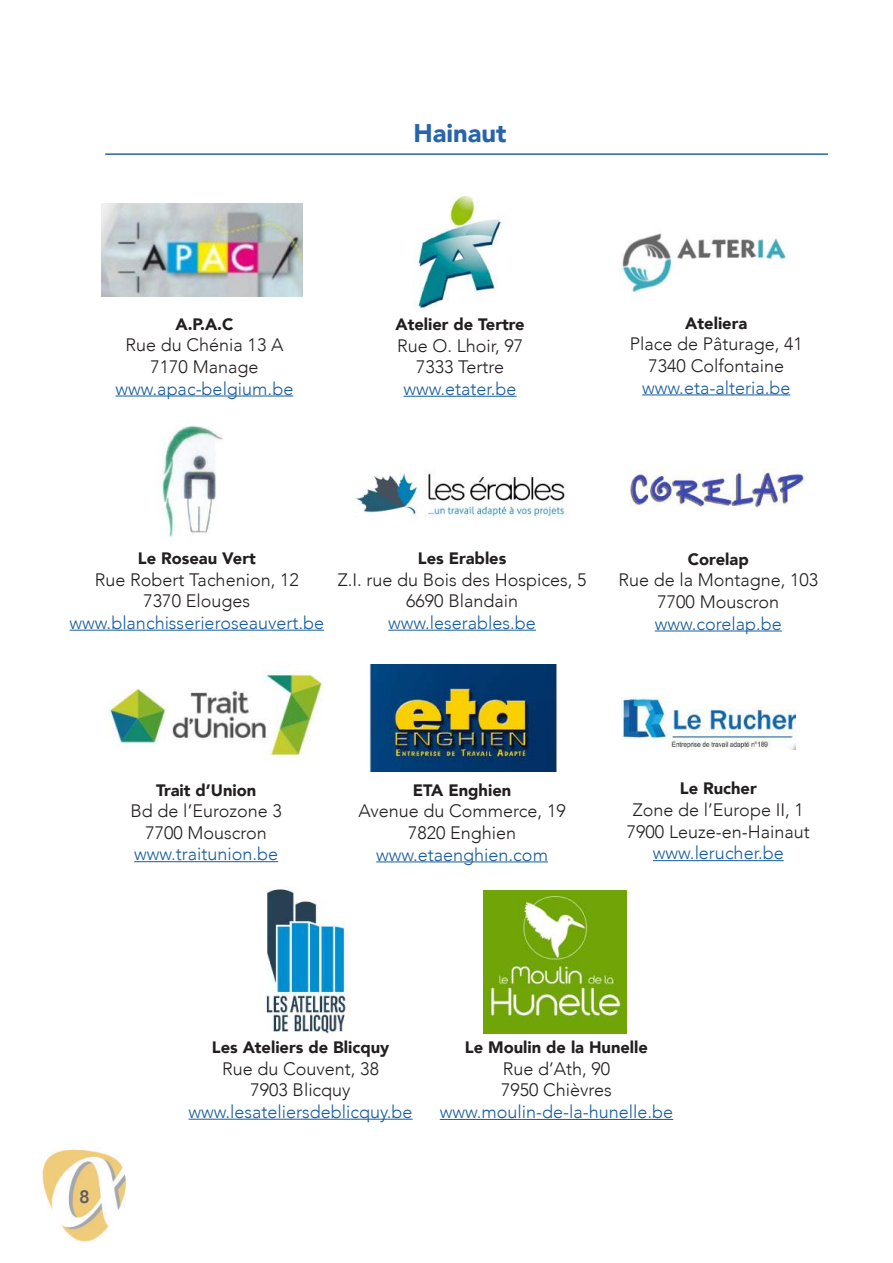
<style>
.page{position:relative;width:893px;height:1263px;background:#fff}
.page>*{position:absolute;margin:0;border:0;box-sizing:border-box;transform-origin:0 0}
.t1{font:900 25.5px "Avenir";color:#2764ac}
.t2{font:300 18px/21.6px "Avenir";color:#231f20;text-align:center}
.t3{font:300 18px "Avenir";color:#175d9e}
.t4{font:800 18px "Avenir";color:#5e5e5e}
.t5{font:900 16.5px "Avenir";color:#231f20}
</style>
<div class="page">
<img style="left:42px;top:1149px;width:84px;height:93px">
<img style="left:102px;top:203px;width:201px;height:93px">
<img style="left:413px;top:193px;width:90px;height:116px">
<img style="left:619px;top:233px;width:167px;height:64px">
<hr style="left:116px;top:396px;width:177px;height:1px;background:#175d9e">
<hr style="left:404px;top:396px;width:113px;height:1px;background:#175d9e">
<hr style="left:642px;top:394px;width:148px;height:1px;background:#175d9e">
<img style="left:630px;top:469px;width:174px;height:39px">
<img style="left:162px;top:425px;width:61px;height:112px">
<img style="left:355px;top:469px;width:210px;height:50px">
<hr style="left:655px;top:630px;width:127px;height:1px;background:#175d9e">
<hr style="left:388px;top:630px;width:148px;height:1px;background:#175d9e">
<hr style="left:70px;top:630px;width:254px;height:1px;background:#175d9e">
<img style="left:106px;top:667px;width:217px;height:94px">
<img style="left:367px;top:665px;width:191px;height:106px">
<img style="left:621px;top:697px;width:175px;height:52px">
<hr style="left:134px;top:861px;width:144px;height:1px;background:#175d9e">
<hr style="left:376px;top:861px;width:172px;height:1px;background:#175d9e">
<hr style="left:653px;top:860px;width:131px;height:1px;background:#175d9e">
<img style="left:266px;top:888px;width:85px;height:146px">
<img style="left:484px;top:890px;width:143px;height:143px">
<hr style="left:189px;top:1119px;width:224px;height:1px;background:#175d9e">
<hr style="left:440px;top:1119px;width:233px;height:1px;background:#175d9e">
<hr style="left:105px;top:153px;width:723px;height:2px;background:#2764ac">
<h1 class="t1" style="left:414px;top:112px;width:95px">Hainaut</h1>
<p class="t5" style="left:175px;top:310px;width:60px">A.P.A.C</p>
<p class="t2" style="left:126px;top:334px;width:159px">Rue du Chénia 13 A<br>7170 Manage</p>
<p class="t3" style="left:116px;top:378px;width:179px">www.apac-belgium.be</p>
<p class="t5" style="left:395px;top:310px;width:131px">Atelier de Tertre</p>
<p class="t2" style="left:397px;top:335px;width:128px">Rue O. Lhoir, 97<br>7333 Tertre</p>
<p class="t3" style="left:404px;top:378px;width:115px">www.etater.be</p>
<p class="t5" style="left:685px;top:309px;width:64px">Ateliera</p>
<p class="t2" style="left:630px;top:333px;width:175px">Place de Pâturage, 41<br>7340 Colfontaine</p>
<p class="t3" style="left:642px;top:377px;width:150px">www.eta-alteria.be</p>
<p class="t5" style="left:138px;top:544px;width:119px">Le Roseau Vert</p>
<p class="t2" style="left:95px;top:569px;width:205px">Rue Robert Tachenion, 12<br>7370 Elouges</p>
<p class="t3" style="left:70px;top:612px;width:256px">www.blanchisserieroseauvert.be</p>
<p class="t5" style="left:418px;top:544px;width:90px">Les Erables</p>
<p class="t2" style="left:338px;top:569px;width:250px">Z.I. rue du Bois des Hospices, 5<br>6690 Blandain</p>
<p class="t3" style="left:388px;top:612px;width:149px">www.leserables.be</p>
<p class="t5" style="left:688px;top:545px;width:62px">Corelap</p>
<p class="t2" style="left:618px;top:569px;width:201px">Rue de la Montagne, 103<br>7700 Mouscron</p>
<p class="t3" style="left:655px;top:613px;width:129px">www.corelap.be</p>
<p class="t5" style="left:156px;top:776px;width:102px">Trait d’Union</p>
<p class="t2" style="left:131px;top:800px;width:153px">Bd de l’Eurozone 3<br>7700 Mouscron</p>
<p class="t3" style="left:134px;top:843px;width:146px">www.traitunion.be</p>
<p class="t5" style="left:413px;top:776px;width:100px">ETA Enghien</p>
<p class="t2" style="left:358px;top:800px;width:209px">Avenue du Commerce, 19<br>7820 Enghien</p>
<p class="t3" style="left:376px;top:844px;width:173px">www.etaenghien.com</p>
<p class="t5" style="left:680px;top:774px;width:78px">Le Rucher</p>
<p class="t2" style="left:627px;top:799px;width:184px">Zone de l’Europe II, 1<br>7900 Leuze-en-Hainaut</p>
<p class="t3" style="left:653px;top:842px;width:132px">www.lerucher.be</p>
<p class="t4" style="left:79px;top:1182px;width:12px">8</p>
<p class="t5" style="left:212px;top:1033px;width:179px">Les Ateliers de Blicquy</p>
<p class="t2" style="left:222px;top:1058px;width:158px">Rue du Couvent, 38<br>7903 Blicquy</p>
<p class="t3" style="left:189px;top:1101px;width:226px">www.lesateliersdeblicquy.be</p>
<p class="t5" style="left:465px;top:1033px;width:185px">Le Moulin de la Hunelle</p>
<p class="t2" style="left:501px;top:1058px;width:112px;text-align:left">Rue d’Ath, 90<br>7950 Chièvres</p>
<p class="t3" style="left:440px;top:1101px;width:235px">www.moulin-de-la-hunelle.be</p>
</div>
